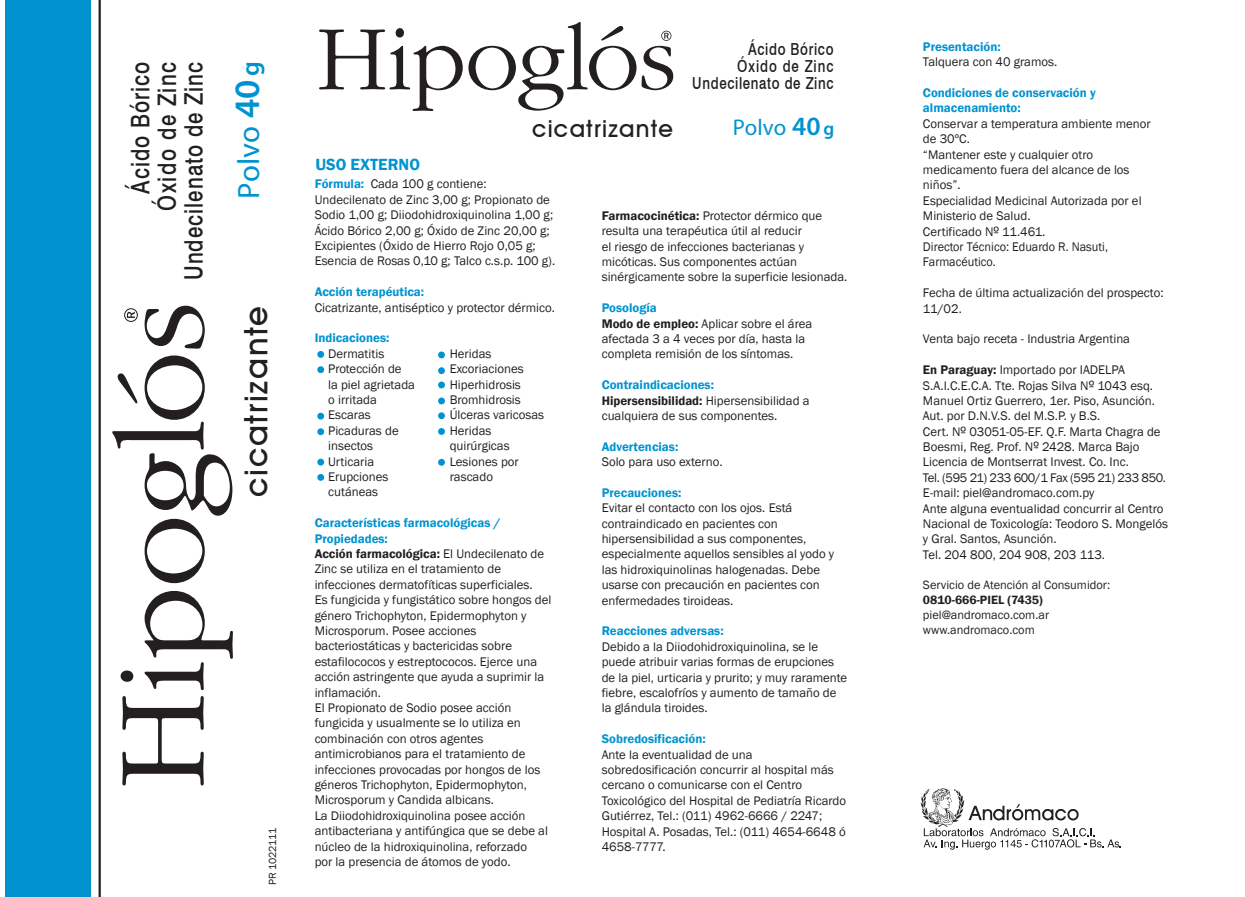
<style>
.page{position:relative;width:1245px;height:897px;background:#fff}
.page>*{position:absolute;margin:0;border:0;box-sizing:border-box;transform-origin:0 0}
.t1{font:500 32.4px "Avant Garde IT Cby BT";letter-spacing:.05em;color:#231f20}
.t2{font:30.82px "Myriad Pro";color:#0093d0}
.t3{font:500 25.65px/26.8px "Swiss 721 BT";letter-spacing:.05em;color:#231f20;text-align:right;scale:.8 1}
.t4{font:500 23.85px "Avant Garde IT Cby BT";letter-spacing:.05em;color:#231f20}
.t5{font:22.72px "Myriad Pro";color:#0093d0}
.t6{font:500 16.65px/17.3px "Swiss 721 BT";letter-spacing:.05em;color:#231f20;text-align:right;scale:.8 1}
.t7{font:600 16.65px "Franklin Gothic";color:#0093d0}
.t8{font:12.83px/15.3px "Franklin Gothic";color:#231f20}
.t9{font:600 12.83px/15.3px "Franklin Gothic";color:#0093d0}
.t10{font:12.38px/14.8px "Franklin Gothic";color:#231f20}
.t11{font:600 12.38px "Franklin Gothic";color:#231f20}
.t12{font:10.58px "Franklin Gothic";letter-spacing:-.02em;color:#231f20}
.s1{font-weight:600;font-size:35.77px}
.s2{font-weight:600;font-size:25.65px}
.s3{font-weight:600;font-size:26.55px}
.s4{font-weight:600;font-size:18.9px}
.s5{font-weight:600;color:#0093d0}
.s6{font-weight:600}
.s7{font-family:"Swiss 721 BT"}
</style>
<div class="page">
<div style="left:317px;top:351px;width:7px;height:7px;background:#0093d0;border-radius:50%"></div>
<div style="left:438px;top:351px;width:7px;height:7px;background:#0093d0;border-radius:50%"></div>
<div style="left:317px;top:366px;width:7px;height:7px;background:#0093d0;border-radius:50%"></div>
<div style="left:438px;top:367px;width:7px;height:7px;background:#0093d0;border-radius:50%"></div>
<div style="left:438px;top:381px;width:7px;height:7px;background:#0093d0;border-radius:50%"></div>
<div style="left:438px;top:397px;width:7px;height:7px;background:#0093d0;border-radius:50%"></div>
<div style="left:317px;top:413px;width:7px;height:6px;background:#0093d0;border-radius:50%"></div>
<div style="left:438px;top:412px;width:7px;height:7px;background:#0093d0;border-radius:50%"></div>
<div style="left:438px;top:428px;width:7px;height:7px;background:#0093d0;border-radius:50%"></div>
<div style="left:317px;top:428px;width:7px;height:7px;background:#0093d0;border-radius:50%"></div>
<div style="left:317px;top:474px;width:7px;height:7px;background:#0093d0;border-radius:50%"></div>
<div style="left:317px;top:458px;width:7px;height:7px;background:#0093d0;border-radius:50%"></div>
<div style="left:438px;top:459px;width:7px;height:7px;background:#0093d0;border-radius:50%"></div>
<svg style="left:319px;top:28px;width:143px;height:83px"></svg>
<svg style="left:468px;top:22px;width:205px;height:89px"></svg>
<svg style="left:122px;top:696px;width:82px;height:89px"></svg>
<svg style="left:121px;top:591px;width:112px;height:99px"></svg>
<svg style="left:145px;top:306px;width:60px;height:43px"></svg>
<svg style="left:112px;top:355px;width:120px;height:228px"></svg>
<svg style="left:124px;top:308px;width:14px;height:14px"></svg>
<div style="left:6px;top:0;width:85px;height:897px;background:#0093d0"></div>
<hr style="left:98px;top:0;width:3px;height:897px;background:#231f20">
<svg style="left:920px;top:788px;width:200px;height:61px"></svg>
<h3 class="t3" style="left:127px;top:280px;width:274px;rotate:-90deg">Ácido Bórico<br>Óxido de Zinc<br>Undecilenato de Zinc</h3>
<h2 class="t2" style="left:230px;top:199px;width:139px;rotate:-90deg">Polvo <span class="s1">40</span><span class="s2">g</span></h2>
<h1 class="t1" style="left:236px;top:497px;width:193px;rotate:-90deg">cicatrizante</h1>
<p class="t12" style="left:266px;top:885px;width:59px;rotate:-90deg">PR 1022111</p>
<p class="t6" style="left:692px;top:40px;width:178px">Ácido Bórico<br>Óxido de Zinc<br>Undecilenato de Zinc</p>
<p class="t7" style="left:315px;top:154px;width:106px">USO EXTERNO</p>
<h3 class="t4" style="left:532px;top:113px;width:143px">cicatrizante</h3>
<h3 class="t5" style="left:732px;top:113px;width:103px">Polvo <span class="s3">40</span> <span class="s4">g</span></h3>
<p class="t8" style="left:314px;top:177px;width:242px"><span class="s5">Fórmula:</span> Cada 100 g contiene:<br>Undecilenato de Zinc 3,00 g; Propionato de Sodio 1,00 g; Diiodohidroxiquinolina 1,00 g; Ácido Bórico 2,00 g; Óxido de Zinc 20,00 g; Excipientes (Óxido de Hierro Rojo 0,05 g; Esencia de Rosas 0,10 g; Talco c.s.p. 100 g).</p>
<p class="t9" style="left:314px;top:284px;width:111px">Acción terapéutica:</p>
<p class="t8" style="left:314px;top:300px;width:242px">Cicatrizante, antiséptico y protector dérmico.</p>
<p class="t9" style="left:314px;top:330px;width:76px">Indicaciones:</p>
<p class="t8" style="left:328px;top:346px;width:58px">Dermatitis</p>
<p class="t8" style="left:449px;top:346px;width:43px">Heridas</p>
<p class="t8" style="left:328px;top:361px;width:75px">Protección de</p>
<p class="t8" style="left:449px;top:361px;width:76px">Excoriaciones</p>
<p class="t8" style="left:328px;top:377px;width:88px">la piel agrietada</p>
<p class="t8" style="left:449px;top:377px;width:73px">Hiperhidrosis</p>
<p class="t8" style="left:328px;top:392px;width:50px">o irritada</p>
<p class="t8" style="left:449px;top:392px;width:73px">Bromhidrosis</p>
<p class="t8" style="left:328px;top:408px;width:44px">Escaras</p>
<p class="t8" style="left:449px;top:408px;width:96px">Úlceras varicosas</p>
<p class="t8" style="left:328px;top:423px;width:72px">Picaduras de</p>
<p class="t8" style="left:449px;top:423px;width:43px">Heridas</p>
<p class="t8" style="left:328px;top:438px;width:46px">insectos</p>
<p class="t8" style="left:449px;top:438px;width:61px">quirúrgicas</p>
<p class="t8" style="left:328px;top:454px;width:47px">Urticaria</p>
<p class="t8" style="left:449px;top:454px;width:71px">Lesiones por</p>
<p class="t8" style="left:328px;top:469px;width:62px">Erupciones</p>
<p class="t8" style="left:449px;top:469px;width:45px">rascado</p>
<p class="t8" style="left:328px;top:485px;width:52px">cutáneas</p>
<p class="t8" style="left:314px;top:515px;width:238px"><span class="s5">Características farmacológicas / Propiedades:<br></span><span class="s6">Acción farmacológica:</span> El Undecilenato de Zinc se utiliza en el tratamiento de infecciones dermatofíticas superficiales.<br>Es fungicida y fungistático sobre hongos del género Trichophyton, Epidermophyton y Microsporum. Posee acciones bacteriostáticas y bactericidas sobre estafilococos y estreptococos. Ejerce una acción astringente que ayuda a suprimir la inflamación.<br>El Propionato de Sodio posee acción fungicida y usualmente se lo utiliza en combinación con otros agentes antimicrobianos para el tratamiento de infecciones provocadas por hongos de los géneros Trichophyton, Epidermophyton, Microsporum y Candida albicans.<br>La Diiodohidroxiquinolina posee acción antibacteriana y antifúngica que se debe al núcleo de la hidroxiquinolina, reforzado<br>por la presencia de átomos de yodo.</p>
<p class="t8" style="left:601px;top:208px;width:247px"><span class="s6">Farmacocinética:</span> Protector dérmico que resulta una terapéutica útil al reducir<br>el riesgo de infecciones bacterianas y micóticas. Sus componentes actúan sinérgicamente sobre la superficie lesionada.</p>
<p class="t8" style="left:601px;top:300px;width:212px"><span class="s5">Posología<br></span><span class="s6">Modo de empleo:</span> Aplicar sobre el área afectada 3 a 4 veces por día, hasta la completa remisión de los síntomas.</p>
<p class="t8" style="left:601px;top:377px;width:209px"><span class="s5">Contraindicaciones:<br></span><span class="s6">Hipersensibilidad:</span> Hipersensibilidad a cualquiera de sus componentes.</p>
<p class="t9" style="left:601px;top:439px;width:78px">Advertencias:</p>
<p class="t8" style="left:601px;top:454px;width:122px">Solo para uso externo.</p>
<p class="t9" style="left:601px;top:485px;width:81px">Precauciones:</p>
<p class="t8" style="left:601px;top:500px;width:234px">Evitar el contacto con los ojos. Está contraindicado en pacientes con hipersensibilidad a sus componentes, especialmente aquellos sensibles al yodo y las hidroxiquinolinas halogenadas. Debe usarse con precaución en pacientes con enfermedades tiroideas.</p>
<p class="t9" style="left:601px;top:623px;width:123px">Reacciones adversas:</p>
<p class="t8" style="left:601px;top:639px;width:247px">Debido a la Diiodohidroxiquinolina, se le puede atribuir varias formas de erupciones de la piel, urticaria y prurito; y muy raramente fiebre, escalofríos y aumento de tamaño de la glándula tiroides.</p>
<p class="t9" style="left:601px;top:731px;width:106px">Sobredosificación:</p>
<p class="t8" style="left:601px;top:747px;width:246px">Ante la eventualidad de una sobredosificación concurrir al hospital más cercano o comunicarse con el Centro Toxicológico del Hospital de Pediatría Ricardo Gutiérrez, Tel.: (011) 4962-6666 / 2247; Hospital A. Posadas, Tel.: (011) 4654-6648 ó 4658-7777.</p>
<p class="t9" style="left:922px;top:39px;width:79px">Presentación:</p>
<p class="t8" style="left:922px;top:54px;width:136px">Talquera con 40 gramos.</p>
<p class="t9" style="left:922px;top:85px;width:174px">Condiciones de conservación y almacenamiento:</p>
<p class="t8" style="left:922px;top:116px;width:229px">Conservar a temperatura ambiente menor de 30ºC.<br>“Mantener este y cualquier otro medicamento fuera del alcance de los niños”.<br>Especialidad Medicinal Autorizada por el<br>Ministerio de Salud.<br>Certificado N<span class="s7">º</span> 11.461.<br>Director Técnico: Eduardo R. Nasuti,<br>Farmacéutico.</p>
<p class="t8" style="left:922px;top:285px;width:242px">Fecha de última actualización del prospecto:<br>11/02.</p>
<p class="t8" style="left:922px;top:332px;width:208px">Venta bajo receta - Industria Argentina</p>
<p class="t8" style="left:922px;top:362px;width:246px"><span class="s6">En Paraguay:</span> Importado por IADELPA S.A.I.C.E.C.A. Tte. Rojas Silva N<span class="s7">º</span> 1043 esq.<br>Manuel Ortiz Guerrero, 1er. Piso, Asunción.<br>Aut. por D.N.V.S. del M.S.P. y B.S.<br>Cert. N<span class="s7">º</span> 03051-05-EF. Q.F. Marta Chagra de Boesmi, Reg. Prof. N<span class="s7">º</span> 2428. Marca Bajo Licencia de Montserrat Invest. Co. Inc.<br>Tel. (595 21) 233 600/1 Fax (595 21) 233 850.<br>E-mail: piel@andromaco.com.py<br>Ante alguna eventualidad concurrir al Centro Nacional de Toxicología: Teodoro S. Mongelós y Gral. Santos, Asunción.<br>Tel. 204 800, 204 908, 203 113.</p>
<p class="t10" style="left:922px;top:578px;width:189px">Servicio de Atención al Consumidor:</p>
<p class="t11" style="left:922px;top:592px;width:121px">0810-666-PIEL (7435)</p>
<p class="t10" style="left:922px;top:607px;width:128px">piel@andromaco.com.ar www.andromaco.com</p>
</div>
